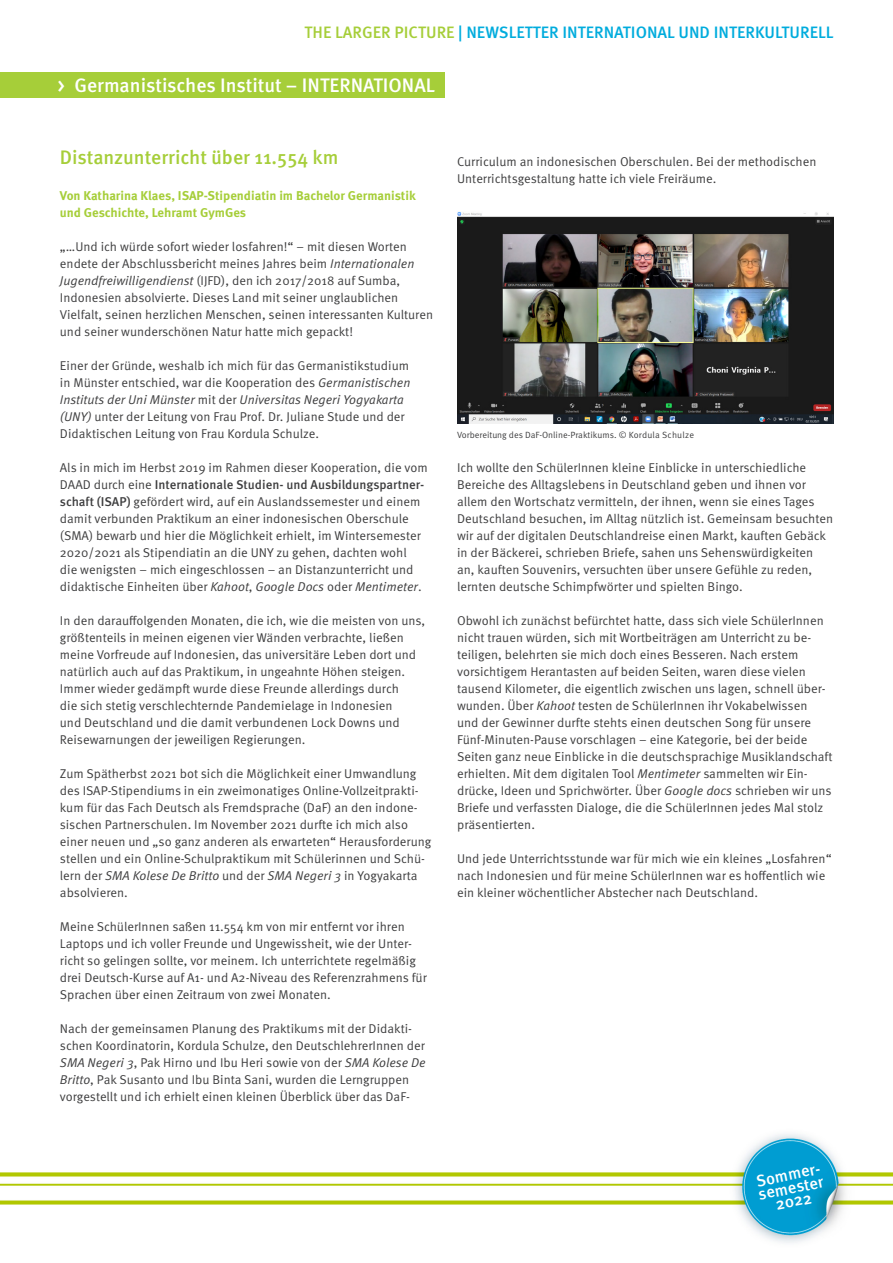
<style>
.page{position:relative;width:893px;height:1263px;background:#fff}
.page>*{position:absolute;margin:0;border:0;box-sizing:border-box;transform-origin:0 0}
.t1{font:500 19.5px "Meta OT";color:#fff}
.t2{font:500 19.5px "Meta OT";color:#a6ce39}
.t3{font:500 16.5px "Meta OT";color:#00acdd}
.t4{font:500 16.5px/13.5px "Meta OT";color:#fff;text-align:center}
.t5{font:12.75px/17px "Meta OT";color:#3e3e3f}
.t6{font:700 12.75px/17px "Meta OT";color:#a6ce39}
.t7{font:9px "Meta OT";color:#3e3e3f}
.s1{color:#a6ce39}
.s2{font-style:italic}
.s3{font-weight:500}
</style>
<div class="page">
<img style="left:0;top:72px;width:893px;height:1171px">
<div style="left:0;top:72px;width:444px;height:26px;background:#a6ce39"></div>
<img style="left:457px;top:212px;width:376px;height:211px">
<p class="t3" style="left:305px;top:22px;width:531px"><span class="s1">THE LARGER PICTURE</span> | NEWSLETTER INTERNATIONAL UND INTERKULTURELL</p>
<p class="t1" style="left:57px;top:73px;width:379px">&gt; Germanistisches Institut – INTERNATIONAL</p>
<p class="t2" style="left:60px;top:145px;width:280px">Distanzunterricht über 11.554 km</p>
<p class="t6" style="left:60px;top:187px;width:357px">Von Katharina Klaes, ISAP-Stipendiatin im Bachelor Germanistik und Geschichte, Lehramt GymGes</p>
<p class="t5" style="left:60px;top:238px;width:356px">„…Und ich würde sofort wieder losfahren!“ – mit diesen Worten endete der Abschlussbericht meines Jahres beim <span class="s2">Internationalen<br>Jugendfreiwilligendienst</span> (IJFD), den ich 2017/2018 auf Sumba,</p>
<p class="t5" style="left:60px;top:289px;width:375px">Indonesien absolvierte. Dieses Land mit seiner unglaublichen<br>Vielfalt, seinen herzlichen Menschen, seinen interessanten Kulturen und seiner wunderschönen Natur hatte mich gepackt!</p>
<p class="t5" style="left:60px;top:357px;width:351px">Einer der Gründe, weshalb ich mich für das Germanistikstudium</p>
<p class="t5" style="left:60px;top:374px;width:352px">in Münster entschied, war die Kooperation des <span class="s2">Germanistischen</span></p>
<p class="t5" style="left:60px;top:391px;width:346px;text-align:justify"><span class="s2">Instituts der Uni Münster</span> mit der <span class="s2">Universitas Negeri Yogyakarta (UNY)</span> unter der Leitung von Frau Prof. Dr. Juliane Stude und der Didaktischen Leitung von Frau Kordula Schulze.</p>
<p class="t5" style="left:60px;top:459px;width:369px">Als in mich im Herbst 2019 im Rahmen dieser Kooperation, die vom DAAD durch eine <span class="s3">Internationale Studien- und Ausbildungspartner&shy;schaft (ISAP)</span> gefördert wird, auf ein Auslandssemester und einem damit verbunden Praktikum an einer indonesischen Oberschule (SMA) bewarb und hier die Möglichkeit erhielt, im Wintersemester 2020/2021 als Stipendiatin an die UNY zu gehen, dachten wohl</p>
<p class="t5" style="left:60px;top:561px;width:363px">die wenigsten – mich eingeschlossen – an Distanzunterricht und didaktische Einheiten über <span class="s2">Kahoot</span>, <span class="s2">Google Docs</span> oder <span class="s2">Mentimeter</span>.</p>
<p class="t5" style="left:60px;top:612px;width:367px">In den darauffolgenden Monaten, die ich, wie die meisten von uns, größtenteils in meinen eigenen vier Wänden verbrachte, ließen meine Vorfreude auf Indonesien, das universitäre Leben dort und natürlich auch auf das Praktikum, in ungeahnte Höhen steigen.</p>
<p class="t5" style="left:60px;top:680px;width:340px">Immer wieder gedämpft wurde diese Freunde allerdings durch</p>
<p class="t5" style="left:60px;top:697px;width:334px">die sich stetig verschlechternde Pandemielage in Indonesien</p>
<p class="t5" style="left:60px;top:714px;width:341px">und Deutschland und die damit verbundenen Lock Downs und</p>
<p class="t5" style="left:60px;top:731px;width:247px">Reisewarnungen der jeweiligen Regierungen.</p>
<p class="t5" style="left:60px;top:765px;width:373px">Zum Spätherbst 2021 bot sich die Möglichkeit einer Umwandlung des ISAP-Stipendiums in ein zweimonatiges Online-Vollzeitprakti&shy;kum für das Fach Deutsch als Fremdsprache (DaF) an den indone&shy;sischen Partnerschulen. Im November 2021 durfte ich mich also einer neuen und „so ganz anderen als erwarteten“ Herausforderung stellen und ein Online-Schulpraktikum mit Schülerinnen und Schü&shy;lern der <span class="s2">SMA Kolese De Britto</span> und der <span class="s2">SMA Negeri 3</span> in Yogyakarta absolvieren.</p>
<p class="t5" style="left:60px;top:918px;width:368px">Meine SchülerInnen saßen 11.554 km von mir entfernt vor ihren Laptops und ich voller Freunde und Ungewissheit, wie der Unter&shy;richt so gelingen sollte, vor meinem. Ich unterrichtete regelmäßig drei Deutsch-Kurse auf A1- und A2-Niveau des Referenzrahmens für Sprachen über einen Zeitraum von zwei Monaten.</p>
<p class="t5" style="left:60px;top:1021px;width:367px">Nach der gemeinsamen Planung des Praktikums mit der Didakti&shy;schen Koordinatorin, Kordula Schulze, den DeutschlehrerInnen der <span class="s2">SMA Negeri 3</span>, Pak Hirno und Ibu Heri sowie von der <span class="s2">SMA Kolese De Britto</span>, Pak Susanto und Ibu Binta Sani, wurden die Lerngruppen vorgestellt und ich erhielt einen kleinen Überblick über das DaF-</p>
<p class="t5" style="left:457px;top:153px;width:361px">Curriculum an indonesischen Oberschulen. Bei der methodischen<br>Unterrichtsgestaltung hatte ich viele Freiräume.</p>
<p class="t7" style="left:457px;top:429px;width:239px">Vorbereitung des DaF-Online-Praktikums. © Kordula Schulze</p>
<p class="t5" style="left:457px;top:459px;width:377px">Ich wollte den SchülerInnen kleine Einblicke in unterschiedliche Bereiche des Alltagslebens in Deutschland geben und ihnen vor allem den Wortschatz vermitteln, der ihnen, wenn sie eines Tages Deutschland besuchen, im Alltag nützlich ist. Gemeinsam besuchten wir auf der digitalen Deutschlandreise einen Markt, kauften Gebäck in der Bäckerei, schrieben Briefe, sahen uns Sehenswürdigkeiten an, kauften Souvenirs, versuchten über unsere Gefühle zu reden, lernten deutsche Schimpfwörter und spielten Bingo.</p>
<p class="t5" style="left:457px;top:612px;width:368px">Obwohl ich zunächst befürchtet hatte, dass sich viele SchülerInnen</p>
<p class="t5" style="left:457px;top:629px;width:356px">nicht trauen würden, sich mit Wortbeiträgen am Unterricht zu be-</p>
<p class="t5" style="left:457px;top:646px;width:377px">teiligen, belehrten sie mich doch eines Besseren. Nach erstem vorsichtigem Herantasten auf beiden Seiten, waren diese vielen tausend Kilometer, die eigentlich zwischen uns lagen, schnell über&shy;wunden. Über <span class="s2">Kahoot</span> testen de SchülerInnen ihr Vokabelwissen<br>und der Gewinner durfte stehts einen deutschen Song für unsere Fünf-Minuten-Pause vorschlagen – eine Kategorie, bei der beide Seiten ganz neue Einblicke in die deutschsprachige Musiklandschaft erhielten. Mit dem digitalen Tool <span class="s2">Mentimeter</span> sammelten wir Ein&shy;drücke, Ideen und Sprichwörter. Über <span class="s2">Google docs</span> schrieben wir uns Briefe und verfassten Dialoge, die die SchülerInnen jedes Mal stolz präsentierten.</p>
<p class="t5" style="left:457px;top:850px;width:376px">Und jede Unterrichtsstunde war für mich wie ein kleines „Losfahren“ nach Indonesien und für meine SchülerInnen war es hoffentlich wie ein kleiner wöchentlicher Abstecher nach Deutschland.</p>
<p class="t4" style="left:755px;top:1174px;width:70px;rotate:-11deg">Sommer&shy;semester<br>2022</p>
</div>
